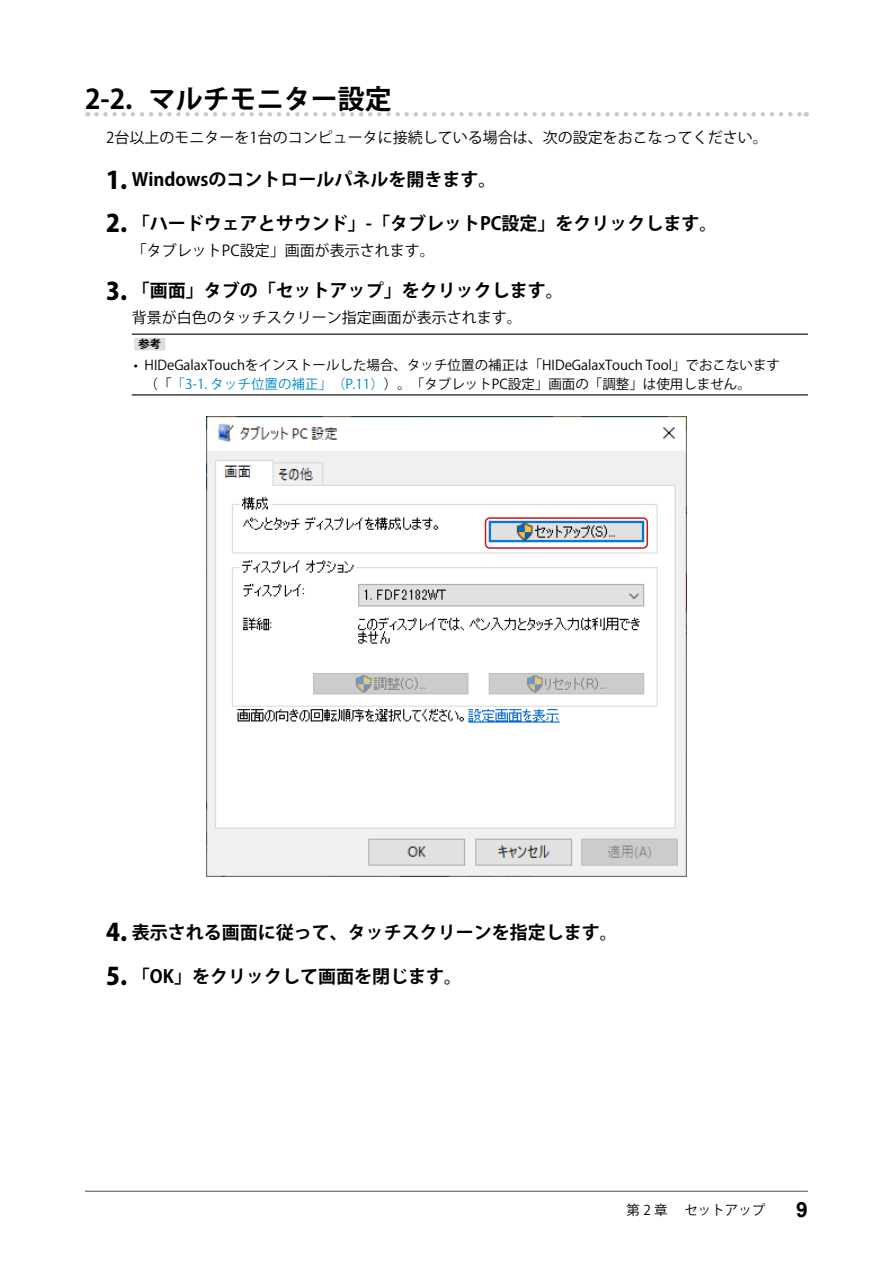
<style>
.page{position:relative;width:893px;height:1263px;background:#fff}
.page>*{position:absolute;margin:0;border:0;box-sizing:border-box;transform-origin:0 0}
.t1{font:700 27px "Koz Go Pro";color:#000}
.t2{font:700 21px "Arial";color:#000}
.t3{font:700 18px "Koz Go Pro";color:#000}
.t4{font:15px "Koz Go Pro";color:#000}
.t5{font:13.5px/19.5px "Koz Go Pro";color:#000}
.t6{font:700 11.25px "Koz Go Pro";color:#000}
.s1{font-weight:800;font-size:24px}
.s2{color:#0087c3}
</style>
<div class="page">
<svg style="left:96px;top:112px;width:711px;height:5px"></svg>
<hr style="left:132px;top:334px;width:676px;height:1px;background:#000">
<hr style="left:132px;top:394px;width:676px;height:1px;background:#000">
<div style="left:134px;top:338px;width:31px;height:12px;background:#dcdddd"></div>
<img style="left:206px;top:417px;width:481px;height:460px">
<div style="left:485px;top:517px;width:163px;height:32px;border:2px solid #d0121b;border-radius:4px"></div>
<hr style="left:85px;top:1191px;width:723px;height:1px;background:#595757">
<h1 class="t1" style="left:85px;top:82px;width:308px">2-2. マルチモニター設定</h1>
<p class="t4" style="left:106px;top:128px;width:663px">2台以上のモニターを1台のコンピュータに接続している場合は、次の設定をおこなってください。</p>
<p class="t3" style="left:106px;top:168px;width:392px"><span class="s1">1.</span> Windowsのコントロールパネルを開きます。</p>
<p class="t3" style="left:106px;top:212px;width:613px"><span class="s1">2.</span> 「ハードウェアとサウンド」-「タブレットPC設定」をクリックします。</p>
<p class="t4" style="left:132px;top:241px;width:304px">「タブレットPC設定」画面が表示されます。</p>
<p class="t3" style="left:106px;top:279px;width:459px"><span class="s1">3.</span> 「画面」タブの「セットアップ」をクリックします。</p>
<p class="t4" style="left:132px;top:308px;width:391px">背景が白色のタッチスクリーン指定画面が表示されます。</p>
<p class="t6" style="left:139px;top:337px;width:24px">参考</p>
<p class="t5" style="left:145px;top:355px;width:637px;text-indent:-11px">• HIDeGalaxTouchをインストールした場合、タッチ位置の補正は「HIDeGalaxTouch Tool」でおこないます（「<span class="s2">「3-1. タッチ位置の補正」（P.11）</span>）。「タブレットPC設定」画面の「調整」は使用しません。</p>
<p class="t3" style="left:106px;top:921px;width:513px"><span class="s1">4.</span> 表示される画面に従って、タッチスクリーンを指定します。</p>
<p class="t3" style="left:106px;top:964px;width:357px"><span class="s1">5.</span> 「OK」をクリックして画面を閉じます。</p>
<p class="t5" style="left:627px;top:1201px;width:140px">第 2 章　セットアップ</p>
<p class="t2" style="left:796px;top:1195px;width:13px">9</p>
</div>
